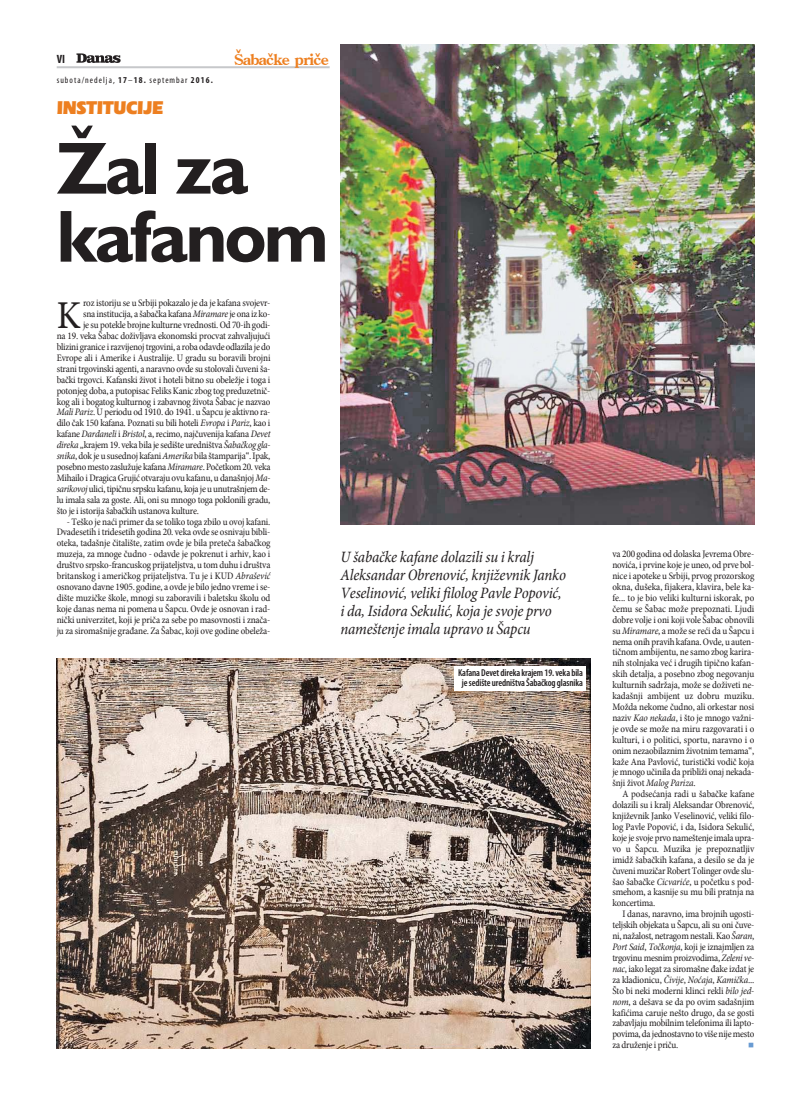
<style>
.page{position:relative;width:794px;height:1098px;background:#fff}
.page>*{position:absolute;margin:0;border:0;box-sizing:border-box;transform-origin:0 0}
.t1{font:700 74px/68px "Humanist 521";letter-spacing:-.03em;color:#231f20}
.t2{font:40px "Minion YU Pro Cond";color:#231f20}
.t3{font:900 19px "Erie";letter-spacing:-.02em;color:#ed7f20;scale:.9 1}
.t4{font:italic 16px/18px "Minion YU Pro Cond";letter-spacing:-.015em;color:#231f20}
.t5{font:700 15px "Centurion Old Bold YU";letter-spacing:-.03em;color:#ed7f20}
.t6{font:700 12px "Myriad YU Pro Cond";color:#231f20}
.t7{font:10px/10.9px "Minion YU Pro Cond";letter-spacing:-.02em;color:#231f20;text-align:justify}
.t8{font:700 10px/10px "Myriad YU Pro Light Cond";letter-spacing:-.01em;color:#231f20;text-align:center}
.t9{font:9px "Myriad YU Pro Cond";letter-spacing:.115em;color:#231f20}
.s1{font-weight:700}
.s2{font-style:italic}
</style>
<div class="page">
<svg style="left:76px;top:53px;width:45px;height:10px"></svg>
<hr style="left:57px;top:66px;width:273px;height:2px;background:#c6c8ca">
<img style="left:340px;top:44px;width:414px;height:480px">
<img style="left:57px;top:658px;width:534px;height:389px">
<div style="left:454px;top:666px;width:132px;height:25px;background:#fff"></div>
<p class="t6" style="left:57px;top:55px;width:10px">VI</p>
<p class="t9" style="left:57px;top:77px;width:158px">subota/nedelja, <span class="s1">17</span>–<span class="s1">18.</span> septembar <span class="s1">2016.</span></p>
<h3 class="t5" style="left:234px;top:53px;width:95px">[aba~ke pri~e</h3>
<h3 class="t3" style="left:57px;top:95px;width:120px">INSTITUCIJE</h3>
<h1 class="t1" style="left:57px;top:133px;width:273px">@al za kafanom</h1>
<h2 class="t2" style="left:57px;top:299px;width:25px">K</h2>
<p class="t7" style="left:83px;top:298px;width:189px">roz istoriju se u Srbiji pokazalo je da je kafana svojevr-</p>
<p class="t7" style="left:83px;top:309px;width:189px">sna institucija, a {aba~ka kafana <span class="s2">Miramare</span>je ona iz ko-</p>
<p class="t7" style="left:83px;top:320px;width:189px">je su potekle brojne kulturne vrednosti. Od 70-ih godi-</p>
<p class="t7" style="left:57px;top:331px;width:215px">na 19. veka [abac do`ivljava ekonomski procvat zahvaljuju}i</p>
<p class="t7" style="left:57px;top:342px;width:215px">blizini granice i razvijenoj trgovini, a roba odavde odlazila je do</p>
<p class="t7" style="left:57px;top:353px;width:215px">Evrope ali i Amerike i Australije. U gradu su boravili brojni</p>
<p class="t7" style="left:57px;top:364px;width:215px">strani trgovinski agenti, a naravno ovde su stolovali ~uveni {a-</p>
<p class="t7" style="left:57px;top:375px;width:215px">ba~ki trgovci. Kafanski `ivot i hoteli bitno su obele`je i toga i</p>
<p class="t7" style="left:57px;top:386px;width:215px">potonjeg doba, a putopisac Feliks Kanic zbog tog preduzetni~-</p>
<p class="t7" style="left:57px;top:396px;width:215px">kog ali i bogatog kulturnog i zabavnog `ivota [abac je nazvao</p>
<p class="t7" style="left:57px;top:407px;width:215px"><span class="s2">Mali Pariz</span>. U periodu od 1910. do 1941. u [apcu je aktivno ra-</p>
<p class="t7" style="left:57px;top:418px;width:215px">dilo ~ak 150 kafana. Poznati su bili hoteli <span class="s2">Evropa</span> i <span class="s2">Pariz</span>, kao i</p>
<p class="t7" style="left:57px;top:429px;width:215px">kafane <span class="s2">Dardaneli</span> i <span class="s2">Bristol</span>, a, recimo, naj~uvenija kafana <span class="s2">Devet</span></p>
<p class="t7" style="left:57px;top:440px;width:215px"><span class="s2">direka</span> „krajem 19. veka bila je sedi{te uredni{tva <span class="s2">[aba~kog gla-</span></p>
<p class="t7" style="left:57px;top:451px;width:215px"><span class="s2">snika</span>, dok je u susednoj kafani <span class="s2">Amerika</span> bila {tamparija“. Ipak,</p>
<p class="t7" style="left:57px;top:462px;width:215px">posebno mesto zaslu`uje kafana <span class="s2">Miramare</span>. Po~etkom 20. veka</p>
<p class="t7" style="left:57px;top:473px;width:215px">Mihailo i Dragica Gruji} otvaraju ovu kafanu, u dana{njoj <span class="s2">Ma-</span></p>
<p class="t7" style="left:57px;top:484px;width:215px"><span class="s2">sarikovoj</span>ulici, tipi~nu srpsku kafanu, koja je u unutra{njem de-</p>
<p class="t7" style="left:57px;top:495px;width:215px">lu imala sala za goste. Ali, oni su mnogo toga poklonili gradu,</p>
<p class="t7" style="left:57px;top:505px;width:144px">{to je i istorija {aba~kih ustanova kulture.</p>
<p class="t7" style="left:57px;top:516px;width:215px;text-indent:10px">- Te{ko je na}i primer da se toliko toga zbilo u ovoj kafani.<br>Dvadesetih i tridesetih godina 20. veka ovde se osnivaju bibli&shy;oteka, tada{nje ~itali{te, zatim ovde je bila prete~a {aba~kog muzeja, za mnoge ~udno - odavde je pokrenut i arhiv, kao i dru{tvo srpsko-francuskog prijateljstva, u tom duhu i dru{tva britanskog i ameri~kog prijateljstva. Tu je i KUD <span class="s2">Abra{evi} </span>osnovano davne 1905. godine, a ovde je bilo jedno vreme i se&shy;di{te muzi~ke {kole, mnogi su zaboravili i baletsku {kolu od koje danas nema ni pomena u [apcu. Ovde je osnovan i rad&shy;ni~ki univerzitet, koji je pri~a za sebe po masovnosti i zna~a&shy;ju za siroma{nije gra|ane. Za [abac, koji ove godine obele`a-</p>
<h3 class="t4" style="left:340px;top:549px;width:227px">U {aba~ke kafane dolazili su i kralj Aleksandar Obrenovi}, knji`evnik Janko Veselinovi}, veliki filolog Pavle Popovi}, i da, Isidora Sekuli}, koja je svoje prvo name{tenje imala upravo u [apcu</h3>
<p class="t8" style="left:458px;top:668px;width:126px">Kafana Devet direka krajem 19. veka bila je sedi{te uredni{tva [aba~kog glasnika</p>
<p class="t7" style="left:612px;top:549px;width:143px">va 200 godina od dolaska Jevrema Obre&shy;novi}a, i prvine koje je uneo, od prve bol&shy;nice i apoteke u Srbiji, prvog prozorskog okna, du{eka, fijakera, klavira, bele ka&shy;fe... to je bio veliki kulturni iskorak, po ~emu se [abac mo`e prepoznati. Ljudi dobre volje i oni koji vole [abac obnovili su <span class="s2">Miramare</span>, a mo`e se re}i da u [apcu i nema onih pravih kafana. Ovde, u auten&shy;ti~nom ambijentu, ne samo zbog karira&shy;nih stolnjaka ve} i drugih tipi~no kafan&shy;skih detalja, a posebno zbog negovanju kulturnih sadr`aja, mo`e se do`iveti ne&shy;kada{nji ambijent uz dobru muziku.<br>Mo`da nekome ~udno, ali orkestar nosi naziv <span class="s2">Kao nekada</span>, i {to je mnogo va`ni&shy;je ovde se mo`e na miru razgovarati i o kulturi, i o politici, sportu, naravno i o onim nezaobilaznim `ivotnim temama“, ka`e Ana Pavlovi}, turisti~ki vodi~ koja je mnogo u~inila da pribli`i onaj nekada-{nji `ivot <span class="s2">Malog Pariza</span>.</p>
<p class="t7" style="left:612px;top:789px;width:143px;text-indent:10px">A podse}anja radi u {aba~ke kafane dolazili su i kralj Aleksandar Obrenovi}, knji`evnik Janko Veselinovi}, veliki filo&shy;log Pavle Popovi}, i da, Isidora Sekuli}, koje je svoje prvo name{tenje imala upra&shy;vo u [apcu. Muzika je prepoznatljiv imid` {aba~kih kafana, a desilo se da je ~uveni muzi~ar Robert Tolinger ovde slu-{ao {aba~ke <span class="s2">Cicvari}e</span>, u po~etku s pod&shy;smehom, a kasnije su mu bili pratnja na koncertima.</p>
<p class="t7" style="left:612px;top:909px;width:143px;text-indent:10px">I danas, naravno, ima brojnih ugosti&shy;teljskih objekata u [apcu, ali su oni ~uve&shy;ni, na`alost, netragom nestali. Kao <span class="s2">[aran</span>, <span class="s2">Port Said</span>, <span class="s2">To~konja</span>, koji je iznajmljen za trgovinu mesnim proizvodima, <span class="s2">Zeleni ve&shy;nac</span>, iako legat za siroma{ne |ake izdat je za kladionicu, <span class="s2">^ivije</span>, <span class="s2">No}aja</span>, <span class="s2">Kami~ka</span>... [to bi neki moderni klinci rekli <span class="s2">bilo jed&shy;nom</span>, a de{ava se da po ovim sada{njim kafi}ima caruje ne{to drugo, da se gosti zabavljaju mobilnim telefonima ili lapto&shy;povima, da jednostavno to vi{e nije mesto za dru`enje i pri~u.</p>
</div>
